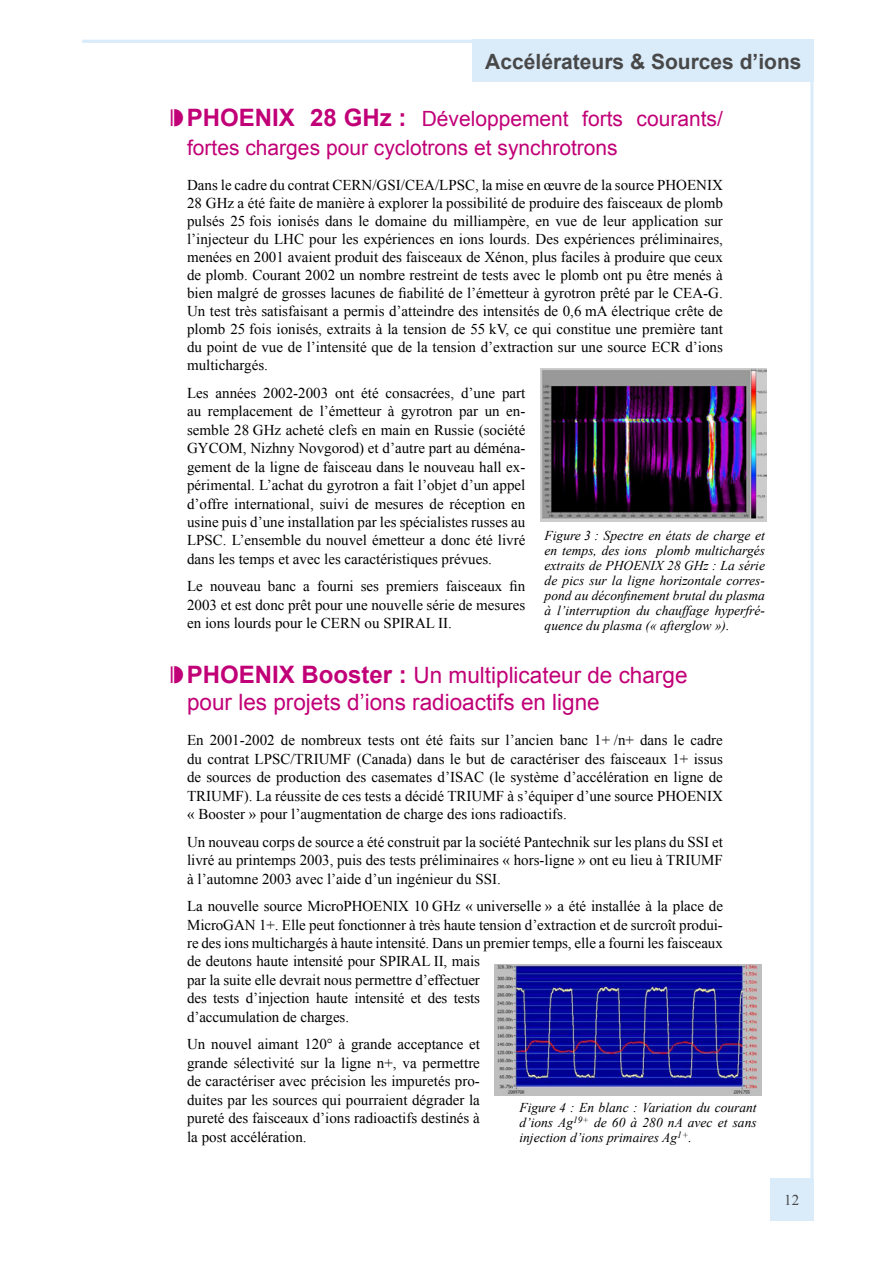
<style>
.page{position:relative;width:893px;height:1263px;background:#fff}
.page>*{position:absolute;margin:0;border:0;box-sizing:border-box;transform-origin:0 0}
.Sous-Titre{font:22.5px/27px "Arial";color:#c10077}
.Sous-Titre-2{font:21px/28.8px "Arial";color:#c10077}
.t1{font:700 21px "Arial";color:#484848}
.Corps_de_texte{font:15px/18.5px "Times New Roman";letter-spacing:-.005em;color:#000;text-align:justify}
.t2{font:15px "Times New Roman";color:#484848}
.Légende{font:italic 13.5px/15px "Times New Roman";color:#000;text-align:justify}
.s1{font-weight:700;font-size:24px}
</style>
<div class="page">
<hr style="left:810px;top:40px;width:3px;height:1180px;background:#daebfa">
<hr style="left:82px;top:40px;width:731px;height:3px;background:#daebfa">
<div style="left:472px;top:40px;width:341px;height:42px;background:#daebfa"></div>
<div style="left:770px;top:1178px;width:43px;height:42px;background:#daebfa"></div>
<img style="left:495px;top:965px;width:266px;height:130px">
<img style="left:540px;top:369px;width:226px;height:152px">
<h2 class="t1" style="left:485px;top:48px;width:318px">Accélérateurs &amp; Sources d’ions</h2>
<p class="Sous-Titre-2" style="left:187px;top:104px;width:537px"><span class="s1">PHOENIX 28 GHz :</span> Développement forts courants/ fortes charges pour cyclotrons et synchrotrons</p>
<p class="Corps_de_texte" style="left:187px;top:176px;width:537px;line-height:18px">Dans le cadre du contrat CERN/GSI/CEA/LPSC, la mise en œuvre de la source PHOENIX 28 GHz a été faite de manière à explorer la possibilité de produire des faisceaux de plomb pulsés 25 fois ionisés dans le domaine du milliampère, en vue de leur application sur l’injecteur du LHC pour les expériences en ions lourds. Des expériences préliminaires, menées en 2001 avaient produit des faisceaux de Xénon, plus faciles à produire que ceux de plomb. Courant 2002 un nombre restreint de tests avec le plomb ont pu être menés à bien malgré de grosses lacunes de fiabilité de l’émetteur à gyrotron prêté par le CEA-G.<br>Un test très satisfaisant a permis d’atteindre des intensités de 0,6 mA électrique crête de plomb 25 fois ionisés, extraits à la tension de 55 kV, ce qui constitue une première tant du point de vue de l’intensité que de la tension d’extraction sur une source ECR d’ions multichargés.</p>
<p class="Corps_de_texte" style="left:187px;top:383px;width:340px">Les années 2002-2003 ont été consacrées, d’une part au remplacement de l’émetteur à gyrotron par un en&shy;semble 28 GHz acheté clefs en main en Russie (société GYCOM, Nizhny Novgorod) et d’autre part au déména&shy;gement de la ligne de faisceau dans le nouveau hall ex&shy;périmental. L’achat du gyrotron a fait l’objet d’un appel d’offre international, suivi de mesures de réception en usine puis d’une installation par les spécialistes russes au LPSC. L’ensemble du nouvel émetteur a donc été livré dans les temps et avec les caractéristiques prévues.</p>
<p class="Corps_de_texte" style="left:187px;top:577px;width:340px">Le nouveau banc a fourni ses premiers faisceaux fin 2003 et est donc prêt pour une nouvelle série de mesures en ions lourds pour le CERN ou SPIRAL II.</p>
<p class="Sous-Titre" style="left:187px;top:661px;width:502px"><span class="s1">PHOENIX Booster :</span> Un multiplicateur de charge pour les projets d’ions radioactifs en ligne</p>
<p class="Corps_de_texte" style="left:187px;top:731px;width:537px">En 2001-2002 de nombreux tests ont été faits sur l’ancien banc 1+ /n+ dans le cadre du contrat LPSC/TRIUMF (Canada) dans le but de caractériser des faisceaux 1+ issus de sources de production des casemates d’ISAC (le système d’accélération en ligne de TRIUMF). La réussite de ces tests a décidé TRIUMF à s’équiper d’une source PHOENIX « Booster » pour l’augmentation de charge des ions radioactifs.</p>
<p class="Corps_de_texte" style="left:187px;top:832px;width:537px">Un nouveau corps de source a été construit par la société Pantechnik sur les plans du SSI et livré au printemps 2003, puis des tests préliminaires « hors-ligne » ont eu lieu à TRIUMF à l’automne 2003 avec l’aide d’un ingénieur du SSI.</p>
<p class="Corps_de_texte" style="left:187px;top:897px;width:537px;text-align:left">La nouvelle source MicroPHOENIX 10 GHz « universelle » a été installée à la place de MicroGAN 1+. Elle peut fonctionner à très haute tension d’extraction et de surcroît produi&shy;re des ions multichargés à haute intensité. Dans un premier temps, elle a fourni les faisceaux de deutons haute intensité pour SPIRAL II, mais<br>par la suite elle devrait nous permettre d’effectuer<br>des tests d’injection haute intensité et des tests<br>d’accumulation de charges.</p>
<p class="Corps_de_texte" style="left:187px;top:1035px;width:294px">Un nouvel aimant 120° à grande acceptance et grande sélectivité sur la ligne n+, va permettre de caractériser avec précision les impuretés pro&shy;duites par les sources qui pourraient dégrader la pureté des faisceaux d’ions radioactifs destinés à la post accélération.</p>
<p class="Légende" style="left:545px;top:527px;width:222px">Figure 3 : Spectre en états de charge et en temps, des ions plomb multichargés extraits de PHOENIX 28 GHz : La série de pics sur la ligne horizontale corres&shy;pond au déconfinement brutal du plasma à l’interruption du chauffage hyperfré&shy;quence du plasma (« afterglow »).</p>
<p class="Légende" style="left:519px;top:1100px;width:239px">Figure 4 : En blanc : Variation du courant d’ions Ag<sup>19+</sup> de 60 à 280 nA avec et sans injection d’ions primaires Ag<sup>1+</sup>.</p>
<p class="t2" style="left:784px;top:1189px;width:16px">12</p>
</div>
